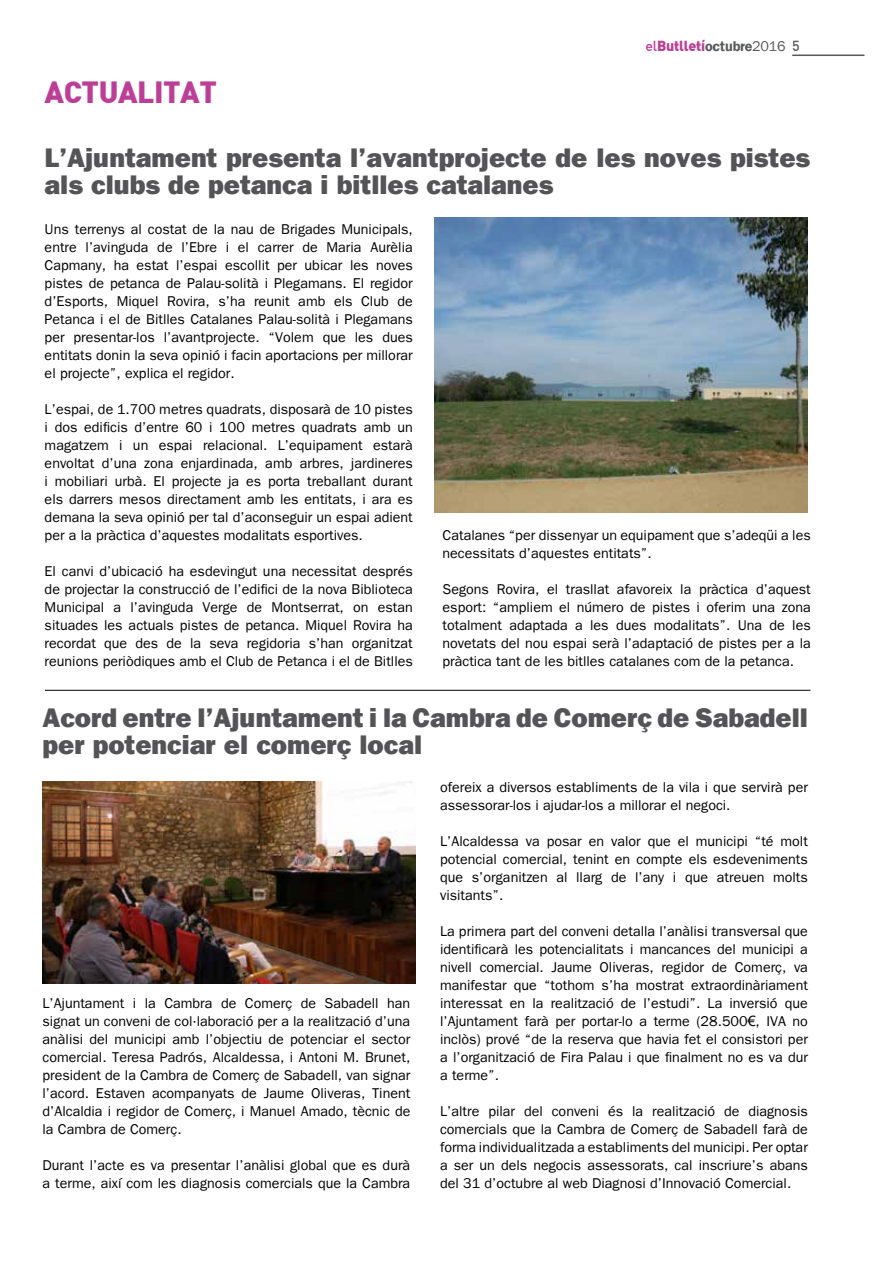
<style>
.page{position:relative;width:893px;height:1263px;background:#fff}
.page>*{position:absolute;margin:0;border:0;box-sizing:border-box;transform-origin:0 0}
.t1{font:900 30px "DIN";letter-spacing:-.015em;color:#bd3e96}
.t2{font:800 27px/27px "Franklin Gothic";color:#545456}
.t3{font:14.25px/18px "Franklin Gothic";color:#000;text-align:justify}
.t4{font:900 14.25px "DIN";letter-spacing:-.015em;color:#bd3e96}
.s1{font-weight:500}
.s2{font-family:"Franklin Gothic";font-weight:600;color:#58595b}
.s3{font-family:"Franklin Gothic";font-weight:400;color:#58595b}
.s4{font-weight:500;color:#58595b}
.s5{font-family:"Arial"}
</style>
<div class="page">
<hr style="left:792px;top:55px;width:72px;height:1px;background:#58595b">
<img style="left:434px;top:218px;width:373px;height:294px">
<hr style="left:45px;top:690px;width:765px;height:1px;background:#000">
<img style="left:42px;top:781px;width:373px;height:202px">
<h1 class="t1" style="left:45px;top:73px;width:174px">ACTUALITAT</h1>
<p class="t4" style="left:645px;top:36px;width:156px"><span class="s1">el</span>Butlletí<span class="s2">octubre</span><span class="s3">2016</span> <span class="s4">5</span></p>
<h2 class="t2" style="left:45px;top:145px;width:767px">L’Ajuntament presenta l’avantprojecte de les noves pistes als clubs de petanca i bitlles catalanes</h2>
<p class="t3" style="left:45px;top:220px;width:370px">Uns terrenys al costat de la nau de Brigades Municipals, entre l’avinguda de l’Ebre i el carrer de Maria Aurèlia Capmany, ha estat l’espai escollit per ubicar les noves pistes de petanca de Palau-solità i Plegamans. El regidor d’Esports, Miquel Rovira, s’ha reunit amb els Club de Petanca i el de Bitlles Catalanes Palau-solità i Plegamans per presentar-los l’avantprojecte. “Volem que les dues entitats donin la seva opinió i facin aportacions per millorar el projecte”, explica el regidor.</p>
<p class="t3" style="left:45px;top:400px;width:370px">L’espai, de 1.700 metres quadrats, disposarà de 10 pistes i dos edificis d’entre 60 i 100 metres quadrats amb un magatzem i un espai relacional. L’equipament estarà envoltat d’una zona enjardinada, amb arbres, jardineres i mobiliari urbà. El projecte ja es porta treballant durant els darrers mesos directament amb les entitats, i ara es demana la seva opinió per tal d’aconseguir un espai adient per a la pràctica d’aquestes modalitats esportives.</p>
<p class="t3" style="left:45px;top:562px;width:370px">El canvi d’ubicació ha esdevingut una necessitat després de projectar la construcció de l’edifici de la nova Biblioteca Municipal a l’avinguda Verge de Montserrat, on estan situades les actuals pistes de petanca. Miquel Rovira ha recordat que des de la seva regidoria s’han organitzat reunions periòdiques amb el Club de Petanca i el de Bitlles</p>
<p class="t3" style="left:443px;top:526px;width:370px">Catalanes “per dissenyar un equipament que s’adeqüi a les necessitats d’aquestes entitats”.</p>
<p class="t3" style="left:443px;top:580px;width:370px">Segons Rovira, el trasllat afavoreix la pràctica d’aquest esport: “ampliem el número de pistes i oferim una zona totalment adaptada a les dues modalitats”. Una de les novetats del nou espai serà l’adaptació de pistes per a la pràctica tant de les bitlles catalanes com de la petanca.</p>
<h2 class="t2" style="left:43px;top:704px;width:767px">Acord entre l’Ajuntament i la Cambra de Comerç de Sabadell per potenciar el comerç local</h2>
<p class="t3" style="left:43px;top:994px;width:369px">L’Ajuntament i la Cambra de Comerç de Sabadell han signat un conveni de col·laboració per a la realització d’una anàlisi del municipi amb l’objectiu de potenciar el sector comercial. Teresa Padrós, Alcaldessa, i Antoni M. Brunet, president de la Cambra de Comerç de Sabadell, van signar l’acord. Estaven acompanyats de Jaume Oliveras, Tinent d’Alcaldia i regidor de Comerç, i Manuel Amado, tècnic de la Cambra de Comerç.</p>
<p class="t3" style="left:43px;top:1156px;width:369px">Durant l’acte es va presentar l’anàlisi global que es durà a terme, així com les diagnosis comercials que la Cambra</p>
<p class="t3" style="left:440px;top:778px;width:369px">ofereix a diversos establiments de la vila i que servirà per assessorar-los i ajudar-los a millorar el negoci.</p>
<p class="t3" style="left:440px;top:832px;width:369px">L’Alcaldessa va posar en valor que el municipi “té molt potencial comercial, tenint en compte els esdeveniments que s’organitzen al llarg de l’any i que atreuen molts visitants”.</p>
<p class="t3" style="left:440px;top:922px;width:369px">La primera part del conveni detalla l’anàlisi transversal que identificarà les potencialitats i mancances del municipi a nivell comercial. Jaume Oliveras, regidor de Comerç, va manifestar que “tothom s’ha mostrat extraordinàriament interessat en la realització de l’estudi”. La inversió que l’Ajuntament farà per portar-lo a terme (28.500<span class="s5">€</span>, IVA no inclòs) prové “de la reserva que havia fet el consistori per a l’organització de Fira Palau i que finalment no es va dur a terme”.</p>
<p class="t3" style="left:440px;top:1102px;width:369px">L’altre pilar del conveni és la realització de diagnosis comercials que la Cambra de Comerç de Sabadell farà de forma individualitzada a establiments del municipi. Per optar a ser un dels negocis assessorats, cal inscriure’s abans del 31 d’octubre al web Diagnosi d’Innovació Comercial.</p>
</div>
